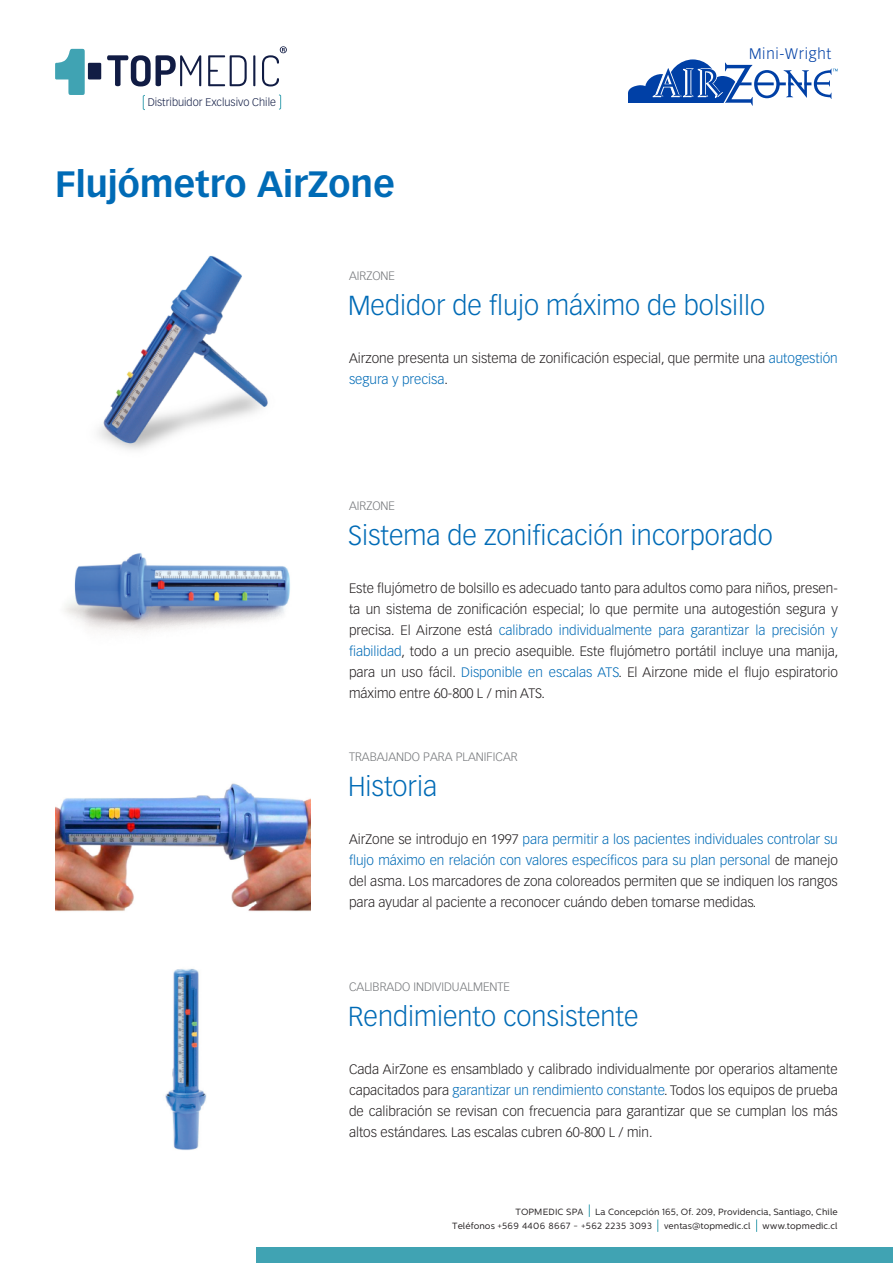
<style>
.page{position:relative;width:893px;height:1263px;background:#fff}
.page>*{position:absolute;margin:0;border:0;box-sizing:border-box;transform-origin:0 0}
.t1{font:700 36px "Vectora LH";color:#006bb6}
.t2{font:300 27px "Vectora LH";color:#006bb6}
.t3{font:300 15px "Vectora LH";letter-spacing:.05em;color:#0040a6}
.t4{font:300 13.5px/21px "Vectora LH";color:#231f20;text-align:justify}
.t5{font:300 12px "Vectora LH";color:#76787b}
.t6{font:300 10.95px "Vectora LH";color:#111c44}
.t7{font:9px/14.2px "Centrale Sans";letter-spacing:.01em;color:#231f20}
.s1{color:#006bb6}
</style>
<div class="page">
<div style="left:88px;top:63px;width:13px;height:16px;background:#111c44"></div>
<svg style="left:55px;top:49px;width:30px;height:46px"></svg>
<svg style="left:107px;top:55px;width:94px;height:31px"></svg>
<svg style="left:208px;top:55px;width:39px;height:31px"></svg>
<svg style="left:253px;top:55px;width:2px;height:31px"></svg>
<svg style="left:262px;top:46px;width:25px;height:40px"></svg>
<svg style="left:143px;top:95px;width:2px;height:15px"></svg>
<svg style="left:279px;top:94px;width:2px;height:16px"></svg>
<img style="left:55px;top:783px;width:256px;height:128px">
<img style="left:64px;top:553px;width:226px;height:78px">
<img style="left:98px;top:255px;width:170px;height:195px">
<div style="left:257px;top:1247px;width:636px;height:16px;background:#40a3b3"></div>
<svg style="left:589px;top:1204px;width:1px;height:13px"></svg>
<svg style="left:657px;top:1219px;width:1px;height:13px"></svg>
<svg style="left:756px;top:1219px;width:1px;height:13px"></svg>
<svg style="left:628px;top:59px;width:210px;height:47px"></svg>
<img style="left:165px;top:969px;width:42px;height:181px">
<p class="t6" style="left:148px;top:96px;width:130px">Distribuidor Exclusivo Chile</p>
<h1 class="t1" style="left:55px;top:162px;width:341px">Flujómetro AirZone</h1>
<p class="t5" style="left:349px;top:269px;width:48px">AIRZONE</p>
<p class="t3" style="left:749px;top:45px;width:84px">Mini-Wright</p>
<h2 class="t2" style="left:348px;top:290px;width:419px">Medidor de flujo máximo de bolsillo</h2>
<p class="t4" style="left:349px;top:348px;width:490px">Airzone presenta un sistema de zonificación especial, que permite una <span class="s1">autogestión segura y precisa</span>.</p>
<p class="t5" style="left:349px;top:499px;width:48px">AIRZONE</p>
<h2 class="t2" style="left:348px;top:520px;width:426px">Sistema de zonificación incorporado</h2>
<p class="t4" style="left:349px;top:578px;width:491px">Este flujómetro de bolsillo es adecuado tanto para adultos como para niños, presen&shy;ta un sistema de zonificación especial; lo que permite una autogestión segura y precisa. El Airzone está <span class="s1">calibrado individualmente para garantizar la precisión y fiabilidad</span>, todo a un precio asequible. Este flujómetro portátil incluye una manija, para un uso fácil. <span class="s1">Disponible en escalas ATS</span>. El Airzone mide el flujo espiratorio máximo entre 60-800 L / min ATS.</p>
<p class="t5" style="left:349px;top:750px;width:170px">TRABAJANDO PARA PLANIFICAR</p>
<h2 class="t2" style="left:348px;top:771px;width:91px">Historia</h2>
<p class="t4" style="left:349px;top:828px;width:490px">AirZone se introdujo en 1997 <span class="s1">para permitir a los pacientes individuales controlar su flujo máximo en relación con valores específicos para su plan personal</span> de manejo del asma. Los marcadores de zona coloreados permiten que se indiquen los rangos para ayudar al paciente a reconocer cuándo deben tomarse medidas.</p>
<p class="t5" style="left:349px;top:980px;width:162px">CALIBRADO INDIVIDUALMENTE</p>
<h2 class="t2" style="left:348px;top:1001px;width:292px">Rendimiento consistente</h2>
<p class="t4" style="left:349px;top:1059px;width:490px">Cada AirZone es ensamblado y calibrado individualmente por operarios altamente capacitados para <span class="s1">garantizar un rendimiento constante</span>. Todos los equipos de prueba de calibración se revisan con frecuencia para garantizar que se cumplan los más altos estándares. Las escalas cubren 60-800 L / min.</p>
<p class="t7" style="left:452px;top:1204px;width:387px;text-indent:143px">La Concepción 165, Of. 209, Providencia, Santiago, Chile<br>Teléfonos +569 4406 8667 - +562 2235 3093</p>
<p class="t7" style="left:515px;top:1204px;width:69px">TOPMEDIC SPA</p>
<p class="t7" style="left:664px;top:1218px;width:88px">ventas@topmedic.cl</p>
<p class="t7" style="left:762px;top:1218px;width:77px">www.topmedic.cl</p>
</div>
